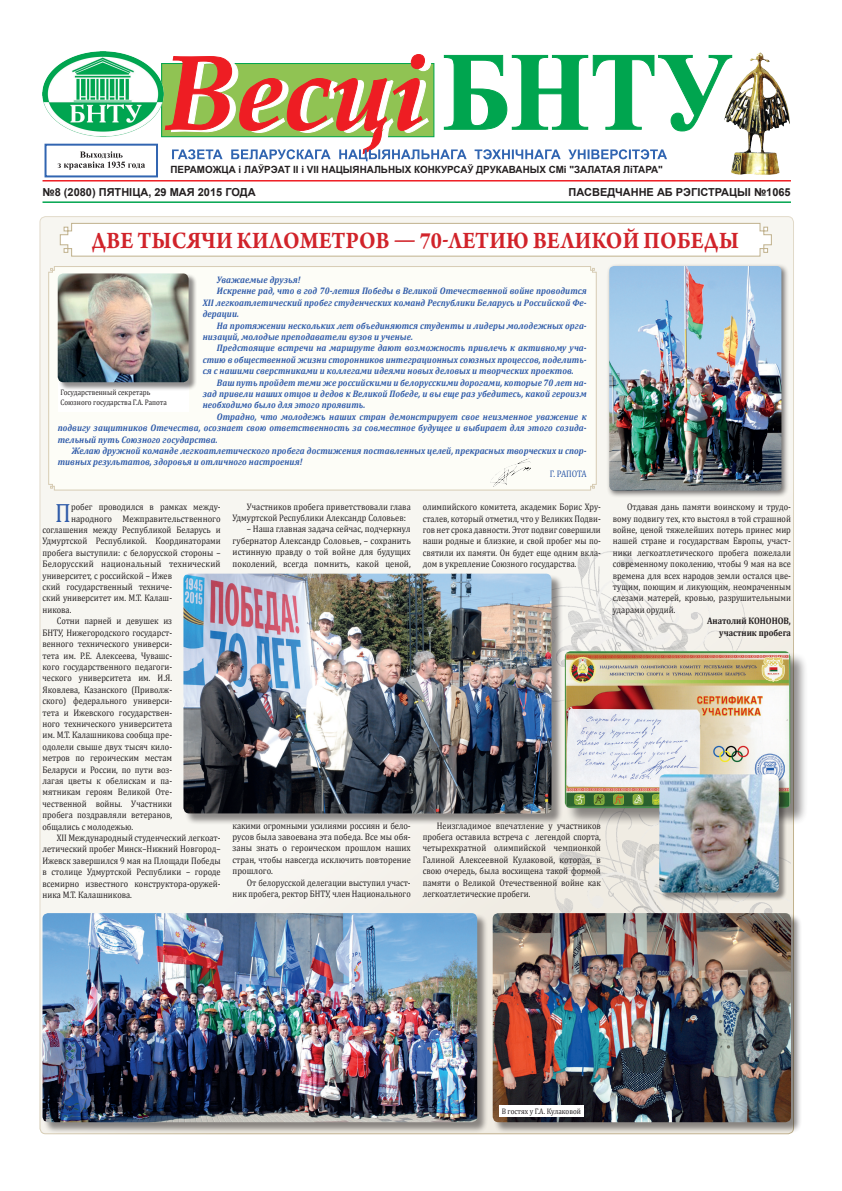
<style>
.page{position:relative;width:842px;height:1191px;background:#fff}
.page>*{position:absolute;margin:0;border:0;box-sizing:border-box;transform-origin:0 0}
.t1{font:26.6px "Cambria";color:#2f5ba9;scale:.88 1}
.t2{font:700 25px "Arno Pro";letter-spacing:.01em;color:#d1232a;scale:.88 1}
.t3{font:700 11px "Arial";color:#231f20}
.t4{font:700 10px "Arial";color:#231f20}
.t5{font:9.5px/11.4px "Cambria";color:#231f20;text-align:justify;scale:.88 1}
.t6{font:italic 700 9.5px "Cambria";letter-spacing:.01em;color:#2f5ba9;scale:.9 1}
.t7{font:9.5px/11.4px "Cambria";color:#231f20;text-align:justify;scale:.9 1}
.t8{font:9.5px/11.4px "Cambria";color:#231f20;text-align:right;scale:.87 1}
.t9{font:9.5px "Cambria";letter-spacing:.02em;color:#231f20;scale:.9 1}
.t10{font:700 9.5px/11.4px "Cambria";color:#231f20;text-align:right;scale:.88 1}
.t11{font:9.5px "Cambria";letter-spacing:-.015em;color:#2f5ba9;scale:.88 1}
.t12{font:8px/9.6px "Cambria";color:#231f20;scale:.88 1}
</style>
<div class="page">
<svg style="left:165px;top:54px;width:558px;height:107px"></svg>
<svg style="left:58px;top:151px;width:87px;height:19px"></svg>
<div style="left:45px;top:144px;width:113px;height:33px;border:2px solid #3165b1"></div>
<img style="left:43px;top:51px;width:120px;height:86px">
<img style="left:723px;top:52px;width:67px;height:123px">
<hr style="left:43px;top:180px;width:748px;height:1px;background:#ee1d23">
<hr style="left:43px;top:201px;width:748px;height:2px;background:#00a54f">
<div style="left:40px;top:217px;width:753px;height:916px;background:#f7f6f1;border-radius:6px"></div>
<div style="left:43px;top:913px;width:446px;height:220px;background:#231f20;opacity:.5"></div>
<img style="left:43px;top:913px;width:434px;height:209px">
<svg style="left:60px;top:223px;width:712px;height:34px"></svg>
<svg style="left:48px;top:266px;width:549px;height:225px"></svg>
<img style="left:551px;top:780px;width:108px;height:133px">
<img style="left:638px;top:855px;width:152px;height:58px">
<img style="left:563px;top:548px;width:70px;height:153px">
<img style="left:613px;top:578px;width:131px;height:73px">
<div style="left:493px;top:913px;width:309px;height:220px;background:#231f20;opacity:.5"></div>
<img style="left:493px;top:913px;width:298px;height:209px">
<div style="left:566px;top:652px;width:242px;height:174px;background:#231f20;opacity:.5"></div>
<img style="left:565px;top:651px;width:225px;height:157px">
<div style="left:660px;top:775px;width:127px;height:126px;background:#231f20;opacity:.5"></div>
<img style="left:659px;top:774px;width:120px;height:118px">
<img style="left:490px;top:454px;width:55px;height:34px">
<div style="left:606px;top:263px;width:183px;height:235px;background:#231f20;opacity:.6"></div>
<img style="left:609px;top:266px;width:172px;height:224px">
<div style="left:58px;top:382px;width:131px;height:30px;background:#fff"></div>
<div style="left:58px;top:274px;width:139px;height:117px;background:#231f20;opacity:.5"></div>
<img style="left:58px;top:273px;width:131px;height:109px">
<div style="left:184px;top:574px;width:379px;height:250px;background:#231f20;opacity:.5"></div>
<img style="left:183px;top:573px;width:368px;height:240px">
<div style="left:499px;top:1105px;width:85px;height:12px;background:#fff"></div>
<p class="t4" style="left:171px;top:163px;width:494px">ПЕРАМОЖЦА і ЛАЎРЭАТ II і VII НАЦЫЯНАЛЬНЫХ КОНКУРСАЎ ДРУКАВАНЫХ СМі "ЗАЛАТАЯ ЛіТАРА"</p>
<p class="t3" style="left:43px;top:185px;width:215px">№8 (2080) ПЯТНІЦА, 29 МАЯ 2015 ГОДА</p>
<p class="t3" style="left:569px;top:185px;width:224px">ПАСВЕДЧАННЕ АБ РЭГIСТРАЦЫI №1065</p>
<h2 class="t2" style="left:91px;top:226px;width:737px">ДВЕ ТЫСЯЧИ КИЛОМЕТРОВ — 70-ЛЕТИЮ ВЕЛИКОЙ ПОБЕДЫ</h2>
<p class="t6" style="left:217px;top:273px;width:94px">Уважаемые друзья!</p>
<p class="t6" style="left:217px;top:284px;width:412px">Искренне рад, что в год 70-летия Победы в Великой Отечественной войне проводится</p>
<p class="t6" style="left:203px;top:296px;width:428px">XII легкоатлетический пробег студенческих команд Республики Беларусь и Российской Фе-</p>
<p class="t6" style="left:203px;top:307px;width:42px">дерации.</p>
<p class="t6" style="left:217px;top:318px;width:412px">На протяжении нескольких лет объединяются студенты и лидеры молодежных орга-</p>
<p class="t6" style="left:203px;top:330px;width:235px">низаций, молодые преподаватели вузов и ученые.</p>
<p class="t6" style="left:217px;top:341px;width:412px">Предстоящие встречи на маршруте дают возможность привлечь к активному уча-</p>
<p class="t6" style="left:203px;top:353px;width:428px">стию в общественной жизни сторонников интеграционных союзных процессов, поделить-</p>
<p class="t6" style="left:203px;top:364px;width:414px">ся с нашими сверстниками и коллегами идеями новых деловых и творческих проектов.</p>
<p class="t6" style="left:217px;top:375px;width:412px">Ваш путь пройдет теми же российскими и белорусскими дорогами, которые 70 лет на-</p>
<p class="t6" style="left:203px;top:387px;width:428px">зад привели наших отцов и дедов к Великой Победе, и вы еще раз убедитесь, какой героизм</p>
<p class="t6" style="left:203px;top:398px;width:182px">необходимо было для этого проявить.</p>
<p class="t6" style="left:217px;top:410px;width:412px">Отрадно, что молодежь наших стран демонстрирует свое неизменное уважение к</p>
<p class="t6" style="left:58px;top:421px;width:589px">подвигу защитников Отечества, осознает свою ответственность за совместное будущее и выбирает для этого созида-</p>
<p class="t6" style="left:58px;top:432px;width:179px">тельный путь Союзного государства.</p>
<p class="t6" style="left:72px;top:444px;width:574px">Желаю дружной команде легкоатлетического пробега достижения поставленных целей, прекрасных творческих и спор-</p>
<p class="t6" style="left:58px;top:455px;width:273px">тивных результатов, здоровья и отличного настроения!</p>
<p class="t11" style="left:550px;top:468px;width:43px">Г. РАПОТА</p>
<p class="t5" style="left:233px;top:500px;width:204px;text-indent:14px">Участников пробега приветствовали глава<br>Удмуртской Республики Александр Соловьев:</p>
<p class="t7" style="left:233px;top:523px;width:199px;text-indent:14px">– Наша главная задача сейчас, подчеркнул губернатор Александр Соловьев, – сохранить истинную правду о той войне для будущих поколений, всегда помнить, какой ценой,</p>
<p class="t12" style="left:61px;top:388px;width:122px">Государственный секретарь<br>Союзного государства Г.А. Рапота</p>
<h1 class="t1" style="left:55px;top:497px;width:19px">П</h1>
<p class="t5" style="left:71px;top:501px;width:171px">робег проводился в рамках между-</p>
<p class="t8" style="left:423px;top:501px;width:206px;text-align:justify">олимпийского комитета, академик Борис Хру&shy;сталев, который отметил, что у Великих Подви&shy;гов нет срока давности. Этот подвиг совершили наши родные и близкие, и свой пробег мы по&shy;святили их памяти. Он будет еще одним вкла&shy;дом в укрепление Союзного государства.</p>
<p class="t7" style="left:71px;top:512px;width:168px">народного Межправительственного</p>
<p class="t5" style="left:43px;top:524px;width:204px">соглашения между Республикой Беларусь и</p>
<p class="t5" style="left:43px;top:535px;width:204px">Удмуртской Республикой. Координаторами</p>
<p class="t5" style="left:43px;top:547px;width:204px">пробега выступили: с белорусской стороны –</p>
<p class="t9" style="left:43px;top:558px;width:199px">Белорусский национальный технический</p>
<p class="t5" style="left:43px;top:569px;width:149px">университет, с российской – Ижев</p>
<p class="t5" style="left:43px;top:581px;width:149px">ский государственный техниче-</p>
<p class="t5" style="left:43px;top:592px;width:149px">ский университет им. М.Т. Калаш-</p>
<p class="t5" style="left:43px;top:604px;width:34px">никова.</p>
<p class="t5" style="left:57px;top:615px;width:133px">Сотни парней и девушек из</p>
<p class="t5" style="left:43px;top:626px;width:149px">БНТУ, Нижегородского государст-</p>
<p class="t5" style="left:43px;top:638px;width:148px">венного технического универси-</p>
<p class="t5" style="left:43px;top:649px;width:149px">тета им. Р.Е. Алексеева, Чувашс-</p>
<p class="t5" style="left:43px;top:661px;width:149px">кого государственного педагоги-</p>
<p class="t5" style="left:43px;top:672px;width:149px">ческого университета им. И.Я.</p>
<p class="t5" style="left:43px;top:683px;width:149px">Яковлева, Казанского (Приволж-</p>
<p class="t5" style="left:43px;top:695px;width:149px">ского) федерального универси-</p>
<p class="t5" style="left:43px;top:706px;width:149px">тета и Ижевского государствен-</p>
<p class="t5" style="left:43px;top:718px;width:149px">ного технического университета</p>
<p class="t5" style="left:43px;top:729px;width:149px">им. М.Т. Калашникова сообща пре-</p>
<p class="t5" style="left:43px;top:740px;width:149px">одолели свыше двух тысяч кило-</p>
<p class="t5" style="left:43px;top:752px;width:149px">метров по героическим местам</p>
<p class="t5" style="left:43px;top:763px;width:149px">Беларуси и России, по пути воз-</p>
<p class="t5" style="left:43px;top:775px;width:149px">лагая цветы к обелискам и па-</p>
<p class="t5" style="left:43px;top:786px;width:149px">мятникам героям Великой Оте-</p>
<p class="t5" style="left:43px;top:797px;width:149px">чественной войны. Участники</p>
<p class="t5" style="left:43px;top:809px;width:149px">пробега поздравляли ветеранов,</p>
<p class="t5" style="left:43px;top:820px;width:105px">общались с молодежью.</p>
<p class="t5" style="left:57px;top:832px;width:188px">XII Международный студенческий легкоат-</p>
<p class="t5" style="left:43px;top:843px;width:204px">летический пробег Минск–Нижний Новгород–</p>
<p class="t5" style="left:43px;top:854px;width:204px">Ижевск завершился 9 мая на Площади Победы</p>
<p class="t5" style="left:43px;top:866px;width:204px">в столице Удмуртской Республики – городе</p>
<p class="t5" style="left:43px;top:877px;width:204px">всемирно известного конструктора-оружей-</p>
<p class="t5" style="left:43px;top:889px;width:103px">ника М.Т. Калашникова.</p>
<p class="t7" style="left:233px;top:819px;width:199px">какими огромными усилиями россиян и бело&shy;русов была завоевана эта победа. Все мы обя&shy;заны знать о героическом прошлом наших стран, чтобы навсегда исключить повторение прошлого.</p>
<p class="t8" style="left:233px;top:876px;width:206px">От белорусской делегации выступил участ&shy;ник пробега, ректор БНТУ, член Национального</p>
<p class="t5" style="left:423px;top:819px;width:204px;text-indent:14px">Неизгладимое впечатление у участников пробега оставила встреча с легендой спорта, четырехкратной олимпийской чемпионкой Галиной Алексеевной Кулаковой, которая, в свою очередь, была восхищена такой формой памяти о Великой Отечественной войне как легкоатлетические пробеги.</p>
<p class="t5" style="left:613px;top:501px;width:204px;text-indent:14px">Отдавая дань памяти воинскому и трудо&shy;вому подвигу тех, кто выстоял в той страшной войне, ценой тяжелейших потерь принес мир нашей стране и государствам Европы, участ&shy;ники легкоатлетического пробега пожелали современному поколению, чтобы 9 мая на все времена для всех народов земли остался цве&shy;тущим, поющим и ликующим, неомраченным слезами матерей, кровью, разрушительными ударами орудий.</p>
<p class="t10" style="left:707px;top:615px;width:97px">Анатолий КОНОНОВ, участник пробега</p>
<p class="t12" style="left:502px;top:1106px;width:91px">В гостях у Г.А. Кулаковой</p>
</div>
